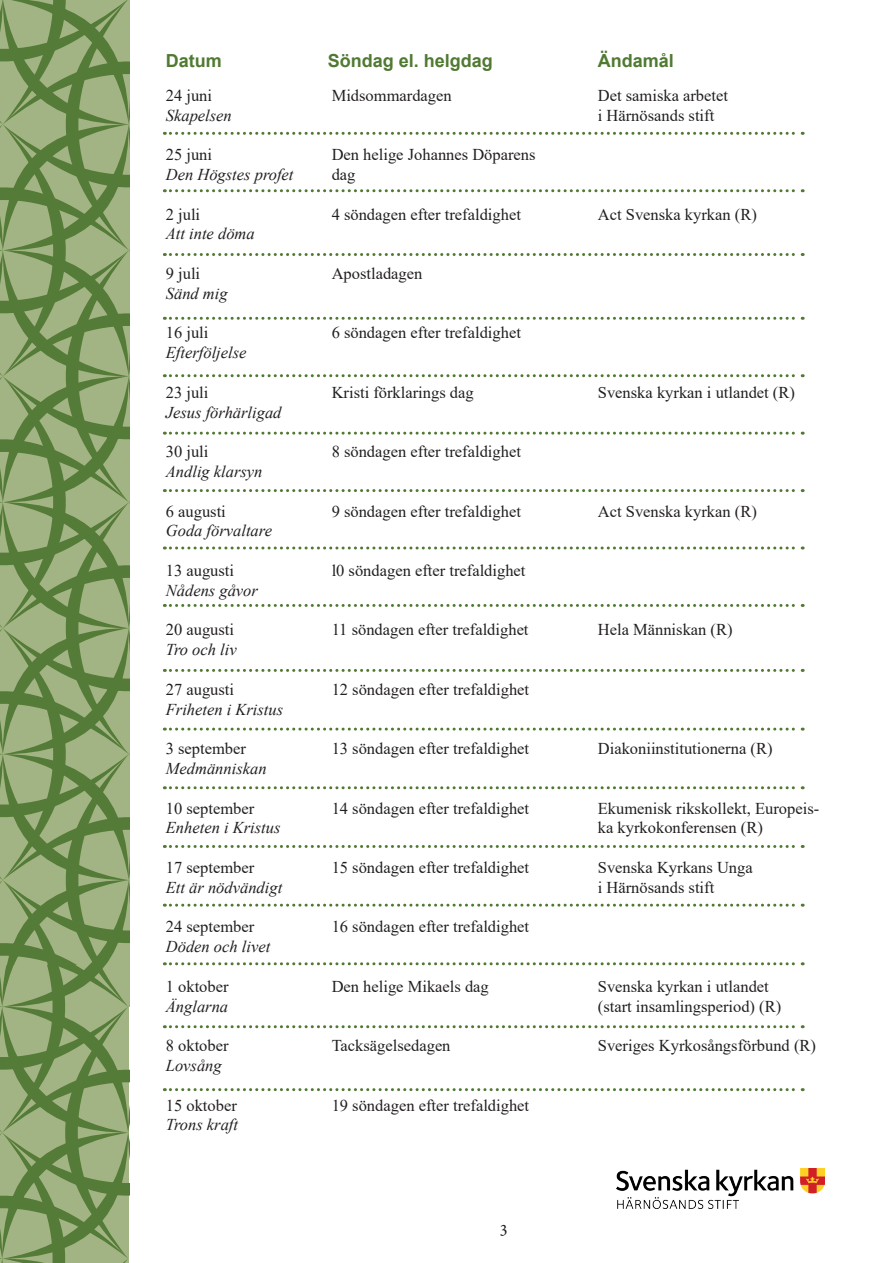
<style>
.page{position:relative;width:893px;height:1263px;background:#fff}
.page>*{position:absolute;margin:0;border:0;box-sizing:border-box;transform-origin:0 0}
.t1{font:700 18px "Arial";color:#507931}
.t2{font:18px "Minion Pro";color:#231f20}
.t3{font:16.5px/19.8px "Times New Roman";color:#231f20}
.t4{font:italic 16.5px "Times New Roman";color:#231f20}
</style>
<div class="page">
<svg style="left:164px;top:132px;width:639px;height:3px"></svg>
<svg style="left:164px;top:189px;width:639px;height:3px"></svg>
<svg style="left:164px;top:253px;width:639px;height:3px"></svg>
<svg style="left:164px;top:317px;width:639px;height:3px"></svg>
<svg style="left:164px;top:374px;width:639px;height:3px"></svg>
<svg style="left:164px;top:432px;width:639px;height:3px"></svg>
<svg style="left:164px;top:489px;width:639px;height:3px"></svg>
<svg style="left:164px;top:546px;width:639px;height:3px"></svg>
<svg style="left:164px;top:604px;width:639px;height:3px"></svg>
<svg style="left:164px;top:669px;width:639px;height:3px"></svg>
<svg style="left:164px;top:728px;width:639px;height:3px"></svg>
<svg style="left:164px;top:786px;width:639px;height:3px"></svg>
<svg style="left:164px;top:845px;width:639px;height:3px"></svg>
<svg style="left:164px;top:904px;width:639px;height:3px"></svg>
<svg style="left:164px;top:962px;width:639px;height:3px"></svg>
<svg style="left:164px;top:1025px;width:639px;height:3px"></svg>
<svg style="left:164px;top:1088px;width:639px;height:3px"></svg>
<img style="left:616px;top:1168px;width:209px;height:41px">
<svg style="left:0;top:0;width:130px;height:1263px;background:#849e66"></svg>
<p class="t1" style="left:166px;top:48px;width:57px">Datum</p>
<p class="t1" style="left:328px;top:48px;width:167px">Söndag el. helgdag</p>
<p class="t1" style="left:598px;top:48px;width:78px">Ändamål</p>
<p class="t3" style="left:332px;top:85px;width:122px">Midsommardagen</p>
<p class="t3" style="left:166px;top:85px;width:48px">24 juni</p>
<p class="t4" style="left:166px;top:104px;width:67px">Skapelsen</p>
<p class="t3" style="left:166px;top:144px;width:48px">25 juni</p>
<p class="t4" style="left:166px;top:163px;width:129px">Den Högstes profet</p>
<p class="t3" style="left:166px;top:204px;width:36px">2 juli</p>
<p class="t4" style="left:166px;top:222px;width:90px">Att inte döma</p>
<p class="t3" style="left:166px;top:263px;width:36px">9 juli</p>
<p class="t4" style="left:166px;top:282px;width:63px">Sänd mig</p>
<p class="t3" style="left:166px;top:322px;width:44px">16 juli</p>
<p class="t4" style="left:166px;top:341px;width:82px">Efterföljelse</p>
<p class="t3" style="left:166px;top:382px;width:44px">23 juli</p>
<p class="t4" style="left:166px;top:401px;width:117px">Jesus förhärligad</p>
<p class="t3" style="left:166px;top:441px;width:44px">30 juli</p>
<p class="t4" style="left:166px;top:460px;width:98px">Andlig klarsyn</p>
<p class="t3" style="left:166px;top:501px;width:62px">6 augusti</p>
<p class="t4" style="left:166px;top:519px;width:108px">Goda förvaltare</p>
<p class="t3" style="left:166px;top:560px;width:70px">13 augusti</p>
<p class="t4" style="left:166px;top:579px;width:94px">Nådens gåvor</p>
<p class="t3" style="left:166px;top:619px;width:70px">20 augusti</p>
<p class="t4" style="left:166px;top:638px;width:72px">Tro och liv</p>
<p class="t3" style="left:166px;top:679px;width:70px">27 augusti</p>
<p class="t4" style="left:166px;top:698px;width:119px">Friheten i Kristus</p>
<p class="t3" style="left:166px;top:738px;width:82px">3 september</p>
<p class="t4" style="left:166px;top:757px;width:102px">Medmänniskan</p>
<p class="t3" style="left:166px;top:798px;width:90px">10 september</p>
<p class="t4" style="left:166px;top:816px;width:116px">Enheten i Kristus</p>
<p class="t3" style="left:166px;top:857px;width:90px">17 september</p>
<p class="t4" style="left:166px;top:876px;width:118px">Ett är nödvändigt</p>
<p class="t3" style="left:166px;top:916px;width:90px">24 september</p>
<p class="t4" style="left:166px;top:935px;width:106px">Döden och livet</p>
<p class="t3" style="left:166px;top:976px;width:64px">1 oktober</p>
<p class="t4" style="left:166px;top:995px;width:64px">Änglarna</p>
<p class="t3" style="left:166px;top:1035px;width:64px">8 oktober</p>
<p class="t4" style="left:166px;top:1054px;width:57px">Lovsång</p>
<p class="t3" style="left:166px;top:1095px;width:73px">15 oktober</p>
<p class="t4" style="left:166px;top:1113px;width:74px">Trons kraft</p>
<p class="t3" style="left:598px;top:85px;width:132px">Det samiska arbetet i Härnösands stift</p>
<p class="t3" style="left:332px;top:144px;width:205px">Den helige Johannes Döparens dag</p>
<p class="t3" style="left:332px;top:204px;width:191px">4 söndagen efter trefaldighet</p>
<p class="t3" style="left:598px;top:204px;width:161px">Act Svenska kyrkan (R)</p>
<p class="t3" style="left:332px;top:263px;width:92px">Apostladagen</p>
<p class="t3" style="left:332px;top:322px;width:191px">6 söndagen efter trefaldighet</p>
<p class="t3" style="left:332px;top:382px;width:144px">Kristi förklarings dag</p>
<p class="t3" style="left:598px;top:382px;width:199px">Svenska kyrkan i utlandet (R)</p>
<p class="t3" style="left:332px;top:441px;width:191px">8 söndagen efter trefaldighet</p>
<p class="t3" style="left:332px;top:501px;width:191px">9 söndagen efter trefaldighet</p>
<p class="t3" style="left:598px;top:501px;width:161px">Act Svenska kyrkan (R)</p>
<p class="t3" style="left:332px;top:560px;width:195px">l0 söndagen efter trefaldighet</p>
<p class="t3" style="left:332px;top:619px;width:198px">11 söndagen efter trefaldighet</p>
<p class="t3" style="left:598px;top:619px;width:136px">Hela Människan (R)</p>
<p class="t3" style="left:332px;top:679px;width:199px">12 söndagen efter trefaldighet</p>
<p class="t3" style="left:332px;top:738px;width:199px">13 söndagen efter trefaldighet</p>
<p class="t3" style="left:598px;top:738px;width:176px">Diakoniinstitutionerna (R)</p>
<p class="t3" style="left:332px;top:798px;width:199px">14 söndagen efter trefaldighet</p>
<p class="t3" style="left:598px;top:798px;width:223px">Ekumenisk rikskollekt, Europeis&shy;ka kyrkokonferensen (R)</p>
<p class="t3" style="left:598px;top:857px;width:156px">Svenska Kyrkans Unga i Härnösands stift</p>
<p class="t3" style="left:332px;top:857px;width:199px">15 söndagen efter trefaldighet</p>
<p class="t3" style="left:332px;top:916px;width:199px">16 söndagen efter trefaldighet</p>
<p class="t3" style="left:332px;top:976px;width:159px">Den helige Mikaels dag</p>
<p class="t3" style="left:598px;top:976px;width:185px">Svenska kyrkan i utlandet (start insamlingsperiod) (R)</p>
<p class="t3" style="left:598px;top:1035px;width:220px">Sveriges Kyrkosångsförbund (R)</p>
<p class="t3" style="left:332px;top:1035px;width:120px">Tacksägelsedagen</p>
<p class="t3" style="left:332px;top:1095px;width:199px">19 söndagen efter trefaldighet</p>
<p class="t2" style="left:500px;top:1215px;width:10px">3</p>
</div>
